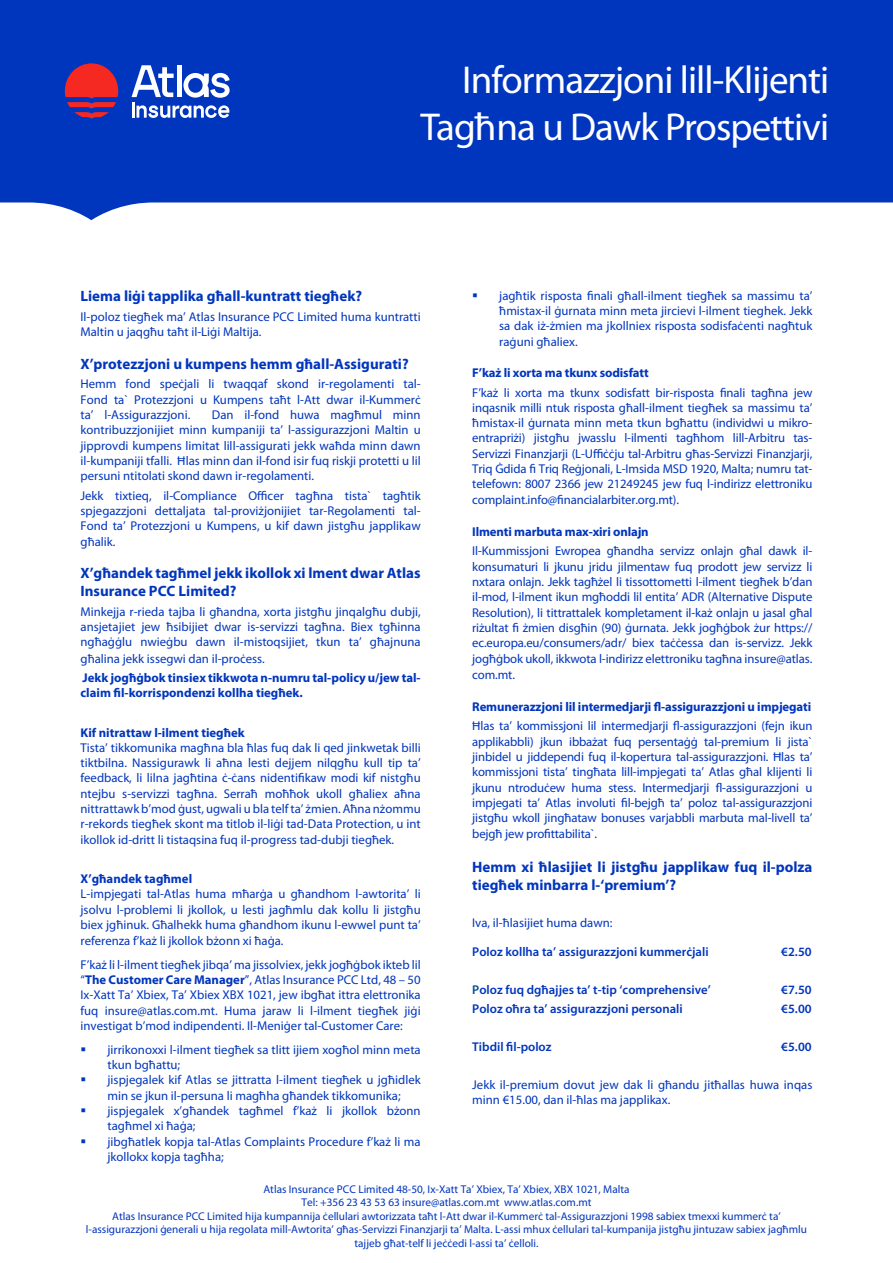
<style>
.page{position:relative;width:893px;height:1263px;background:#fff}
.page>*{position:absolute;margin:0;border:0;box-sizing:border-box;transform-origin:0 0}
.t1{font:39px "Myriad Pro";letter-spacing:-.025em;color:#fff}
.Sub_title_maltese{font:700 15px/18px "Myriad Pro";color:#0035bd}
.Text{font:12.75px/15.3px "Myriad Pro";color:#0035bd;text-align:justify}
.Text_Maltese{font:12.75px/15.3px "Myriad Pro";color:#0035bd;text-align:justify}
.Text-2{font:700 12.75px/15.3px "Myriad Pro";color:#0035bd}
.Text-3{font:600 12.75px "Myriad Pro";color:#0035bd}
.Text_Maltese-2{font:600 12.75px "Myriad Pro";color:#0035bd}
.Text_Maltese-3{font:11.25px/13.5px "Myriad Pro";color:#0035bd;text-align:center}
.s1{font-weight:700}
.s2{color:#004b93}
</style>
<div class="page">
<svg style="left:0;top:0;width:893px;height:220px;background:#1445c2"></svg>
<svg style="left:65px;top:63px;width:53px;height:56px;background:#982d5b"></svg>
<svg style="left:132px;top:65px;width:42px;height:32px"></svg>
<div style="left:177px;top:65px;width:5px;height:32px;background:#fff"></div>
<svg style="left:183px;top:73px;width:47px;height:25px"></svg>
<hr style="left:132px;top:102px;width:3px;height:16px;background:#fff">
<svg style="left:137px;top:105px;width:92px;height:13px"></svg>
<p class="t1" style="left:462px;top:56px;width:368px">Informazzjoni lill-Klijenti</p>
<p class="t1" style="left:420px;top:103px;width:410px">Tagħna u Dawk Prospettivi</p>
<p class="Sub_title_maltese" style="left:81px;top:287px;width:283px">Liema liġi tapplika għall-kuntratt tiegħek?</p>
<p class="Text_Maltese" style="left:81px;top:309px;width:342px">Il-poloz tiegħek ma’ Atlas Insurance PCC Limited huma kuntratti<br>Maltin u jaqgħu taħt il-Liġi Maltija.</p>
<p class="Sub_title_maltese" style="left:81px;top:354px;width:330px">X’protezzjoni u kumpens hemm għall-Assigurati?</p>
<p class="Text_Maltese" style="left:81px;top:376px;width:342px">Hemm fond speċjali li twaqqaf skond ir-regolamenti tal-Fond ta` Protezzjoni u Kumpens taħt l-Att dwar il-Kummerċ ta’ l-Assigurazzjoni.</p>
<p class="Text_Maltese" style="left:81px;top:407px;width:342px;text-indent:131px">Dan il-fond huwa magħmul minn kontribuzzjonijiet minn kumpaniji ta’ l-assigurazzjoni Maltin u jipprovdi kumpens limitat lill-assigurati jekk waħda minn dawn il-kumpaniji tfalli. Ħlas minn dan il-fond isir fuq riskji protetti u lil persuni ntitolati skond dawn ir-regolamenti.</p>
<p class="Text_Maltese" style="left:81px;top:488px;width:342px">Jekk tixtieq, il-Compliance Officer tagħna tista` tagħtik spjegazzjoni dettaljata tal-proviżjonijiet tar-Regolamenti tal-Fond ta’ Protezzjoni u Kumpens, u kif dawn jistgħu japplikaw għalik.</p>
<p class="Sub_title_maltese" style="left:81px;top:564px;width:342px">X’għandek tagħmel jekk ikollok xi lment dwar Atlas<br>Insurance PCC Limited?</p>
<p class="Text" style="left:81px;top:603px;width:342px">Minkejja r-rieda tajba li għandna, xorta jistgħu jinqalgħu dubji, ansjetajiet jew ħsibijiet dwar is-servizzi tagħna. Biex tgħinna ngħaġġlu nwieġbu dawn il-mistoqsijiet, tkun ta’ għajnuna għalina jekk issegwi dan il-proċess.</p>
<p class="Text-2" style="left:81px;top:670px;width:342px">Jekk jogħġbok tinsiex tikkwota n-numru tal-policy u/jew tal&shy;claim fil-korrispondenzi kollha tiegħek.</p>
<p class="Text-2" style="left:81px;top:724px;width:166px">Kif nitrattaw l-ilment tiegħek</p>
<p class="Text" style="left:81px;top:740px;width:342px">Tista’ tikkomunika magħna bla ħlas fuq dak li qed jinkwetak billi tiktbilna. Nassigurawk li aħna lesti dejjem nilqgħu kull tip ta’ feedback, li lilna jagħtina ċ-ċans nidentifikaw modi kif nistgħu ntejbu s-servizzi tagħna. Serraħ moħħok ukoll għaliex aħna nittrattawk b’mod ġust, ugwali u bla telf ta’ żmien. Aħna nżommu r-rekords tiegħek skont ma titlob il-liġi tad-Data Protection, u int ikollok id-dritt li tistaqsina fuq il-progress tad-dubji tiegħek.</p>
<p class="Text-2" style="left:81px;top:870px;width:113px">X’għandek tagħmel</p>
<p class="Text" style="left:81px;top:886px;width:342px">L-impjegati tal-Atlas huma mħarġa u għandhom l-awtorita’ li jsolvu l-problemi li jkollok, u lesti jagħmlu dak kollu li jistgħu biex jgħinuk. Għalhekk huma għandhom ikunu l-ewwel punt ta’ referenza f’każ li jkollok bżonn xi ħaġa.</p>
<p class="Text" style="left:81px;top:957px;width:342px">F’każ li l-ilment tiegħek jibqa’ ma jissolviex, jekk jogħġbok ikteb lil “<span class="s1">The Customer Care Manager</span>”, Atlas Insurance PCC Ltd, 48 – 50<br>Ix-Xatt Ta’ Xbiex, Ta’ Xbiex XBX 1021, jew ibgħat ittra elettronika fuq insure@atlas.com.mt. Huma jaraw li l-ilment tiegħek jiġi investigat b’mod indipendenti. Il-Meniġer tal-Customer Care:</p>
<p class="Text" style="left:108px;top:1042px;width:315px">jirrikonoxxi l-ilment tiegħek sa tlitt ijiem xogħol minn meta tkun bgħattu;</p>
<p class="Text" style="left:108px;top:1072px;width:315px">jispjegalek kif Atlas se jittratta l-ilment tiegħek u jgħidlek min se jkun il-persuna li magħha għandek tikkomunika;</p>
<p class="Text" style="left:108px;top:1103px;width:315px">jispjegalek x’għandek tagħmel f’każ li jkollok bżonn tagħmel xi ħaġa;</p>
<p class="Text" style="left:108px;top:1133px;width:315px">jibgħatlek kopja tal-Atlas Complaints Procedure f’każ li ma jkollokx kopja tagħha;</p>
<p class="Text" style="left:499px;top:288px;width:315px">jagħtik risposta finali għall-ilment tiegħek sa massimu ta’ ħmistax-il ġurnata minn meta jircievi l-ilment tieghek. Jekk sa dak iż-żmien ma jkollniex risposta sodisfaċenti nagħtuk raġuni għaliex.</p>
<p class="Text-2" style="left:472px;top:365px;width:178px">F’każ li xorta ma tkunx sodisfatt</p>
<p class="Text" style="left:472px;top:384px;width:342px">F’każ li xorta ma tkunx sodisfatt bir-risposta finali tagħna jew inqasnik milli ntuk risposta għall-ilment tiegħek sa massimu ta’ ħmistax-il ġurnata minn meta tkun bgħattu (individwi u mikro&shy;entrapriżi) jistgħu jwasslu l-ilmenti tagħhom lill-Arbitru tas-Servizzi Finanzjarji (L-Uffiċċju tal-Arbitru għas-Servizzi Finanzjarji, Triq Ġdida fi Triq Reġjonali, L-Imsida MSD 1920, Malta; numru tat&shy;telefown: 8007 2366 jew 21249245 jew fuq l-indirizz elettroniku complaint.info@financialarbiter.org.mt).</p>
<p class="Text-2" style="left:472px;top:523px;width:178px">Ilmenti marbuta max-xiri onlajn</p>
<p class="Text" style="left:472px;top:543px;width:342px">Il-Kummissjoni Ewropea għandha servizz onlajn għal dawk il&shy;konsumaturi li jkunu jridu jilmentaw fuq prodott jew servizz li nxtara onlajn. Jekk tagħżel li tissottometti l-ilment tiegħek b’dan il-mod, l-ilment ikun mgħoddi lil entita’ ADR (Alternative Dispute Resolution), li tittrattalek kompletament il-każ onlajn u jasal għal riżultat fi żmien disgħin (90) ġurnata. Jekk jogħġbok żur https:// ec.europa.eu/consumers/adr/ biex taċċessa dan is-servizz. Jekk jogħġbok ukoll, ikkwota l-indirizz elettroniku tagħna insure@atlas. com.mt.</p>
<p class="Text-2" style="left:472px;top:698px;width:340px">Remunerazzjoni lil intermedjarji fl-assigurazzjoni u impjegati</p>
<p class="Text" style="left:472px;top:718px;width:342px">Ħlas ta’ kommissjoni lil intermedjarji fl-assigurazzjoni (fejn ikun applikabbli) jkun ibbażat fuq persentaġġ tal-premium li jista` jinbidel u jiddependi fuq il-kopertura tal-assigurazzjoni. Ħlas ta’ kommissjoni tista’ tingħata lill-impjegati ta’ Atlas għal klijenti li jkunu ntroduċew huma stess. Intermedjarji fl-assigurazzjoni u impjegati ta’ Atlas involuti fil-bejgħ ta’ poloz tal-assigurazzjoni jistgħu wkoll jingħataw bonuses varjabbli marbuta mal-livell ta’ bejgħ jew profittabilita`.</p>
<p class="Sub_title_maltese" style="left:472px;top:858px;width:342px">Hemm xi ħlasijiet li jistgħu japplikaw fuq il-polza tiegħek minbarra l-‘premium’?</p>
<p class="Text_Maltese" style="left:472px;top:914px;width:142px">Iva, il-ħlasijiet huma dawn:</p>
<p class="Text-3" style="left:472px;top:943px;width:238px">Poloz kollha ta’ assigurazzjoni kummerċjali</p>
<p class="Text-3" style="left:781px;top:943px;width:32px">€2.50</p>
<p class="Text-3" style="left:472px;top:981px;width:240px"><span class="s2">P</span>oloz fuq dgħajjes ta’ t-tip ‘comprehensive’</p>
<p class="Text-3" style="left:781px;top:981px;width:32px">€7.50</p>
<p class="Text-3" style="left:472px;top:1000px;width:212px">Poloz oħra ta’ assigurazzjoni personali</p>
<p class="Text-3" style="left:781px;top:1000px;width:32px">€5.00</p>
<p class="Text_Maltese-2" style="left:472px;top:1038px;width:81px">Tibdil fil-poloz</p>
<p class="Text_Maltese-2" style="left:781px;top:1038px;width:32px">€5.00</p>
<p class="Text_Maltese" style="left:472px;top:1077px;width:342px">Jekk il-premium dovut jew dak li għandu jitħallas huwa inqas minn €15.00, dan il-ħlas ma japplikax.</p>
<p class="Text_Maltese-3" style="left:263px;top:1182px;width:368px">Atlas Insurance PCC Limited 48-50, Ix-Xatt Ta’ Xbiex, Ta’ Xbiex, XBX 1021, Malta</p>
<p class="Text_Maltese-3" style="left:302px;top:1195px;width:291px">Tel: +356 23 43 53 63 insure@atlas.com.mt www.atlas.com.mt</p>
<p class="Text_Maltese-3" style="left:86px;top:1209px;width:723px">Atlas Insurance PCC Limited hija kumpannija ċellulari awtorizzata taħt l-Att dwar il-Kummerċ tal-Assigurazzjoni 1998 sabiex tmexxi kummerċ ta’ l-assigurazzjoni ġenerali u hija regolata mill-Awtorita’ għas-Servizzi Finanzjarji ta’ Malta. L-assi mhux ċellulari tal-kumpanija jistgħu jintuzaw sabiex jagħmlu tajjeb għat-telf li jeċċedi l-assi ta’ ċelloli.</p>
</div>
